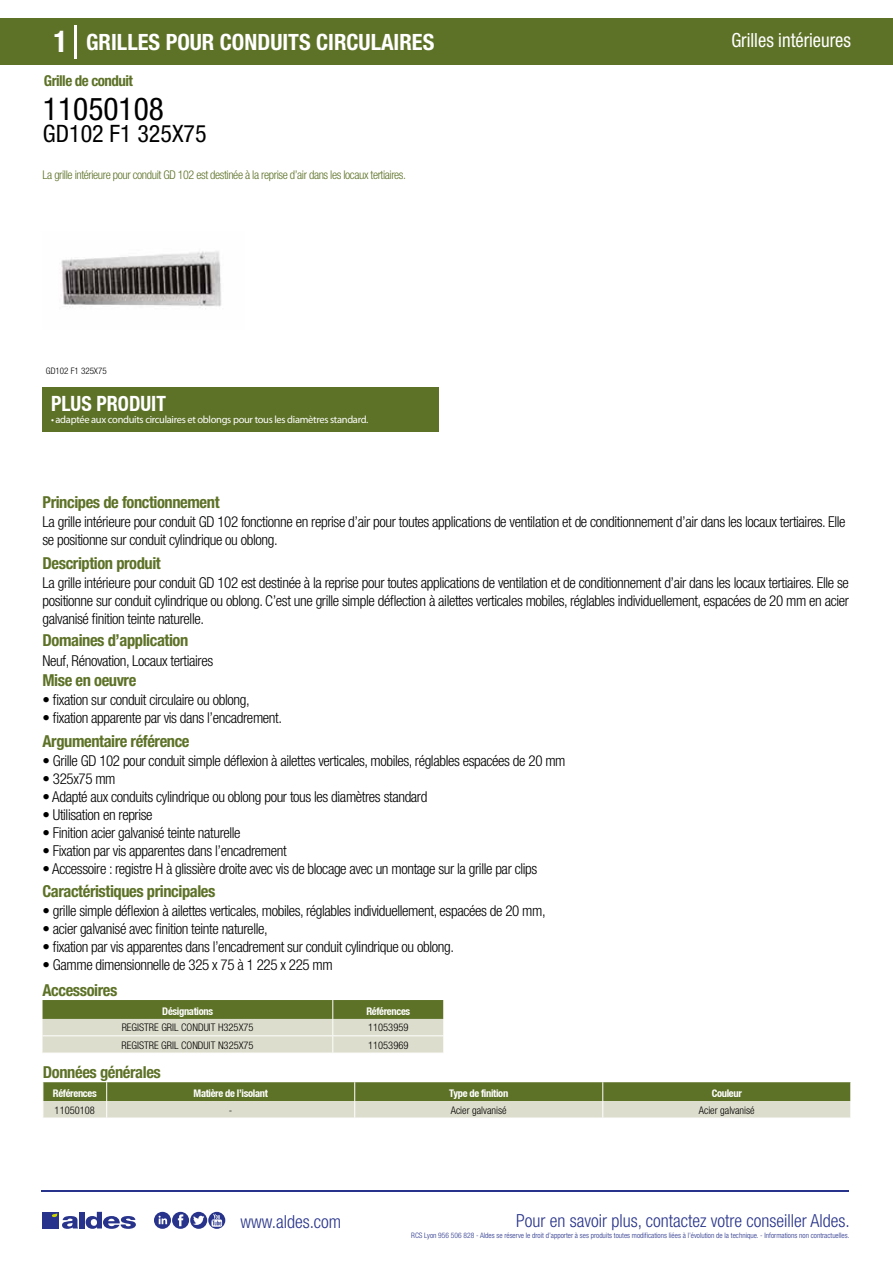
<style>
.page{position:relative;width:893px;height:1263px;background:#fff}
.page>*{position:absolute;margin:0;border:0;box-sizing:border-box;transform-origin:0 0}
.t1{font:condensed 31.5px "Helvetica Neue LT Std";color:#000}
.t2{font:condensed 24px "Helvetica Neue LT Std";color:#000}
.t3{font:700 condensed 22.5px "Helvetica Neue LT Std";color:#fff}
.t4{font:700 condensed 21px "Helvetica Neue";color:#fff;scale:.95 1}
.t5{font:condensed 19.5px "Helvetica Neue LT Std";color:#fff;scale:.95 1}
.t6{font:300 condensed 18px "Helvetica Neue";color:#28348b}
.t7{font:700 condensed 16.5px "Helvetica Neue LT Std";letter-spacing:-.025em;color:#5d7227}
.t8{font:300 condensed 15px/18px "Helvetica Neue LT Std";letter-spacing:-.025em;color:#000}
.t9{font:700 condensed 15px "Helvetica Neue LT Std";letter-spacing:-.035em;color:#5d7227}
.t10{font:300 condensed 12px "Helvetica Neue LT Std";letter-spacing:-.035em;color:#5d7227}
.t11{font:300 condensed 10.5px "Helvetica Neue";color:#000}
.t12{font:700 condensed 10.5px "Helvetica Neue";letter-spacing:-.03em;color:#fff}
.t13{font:10.5px "Myriad Pro";letter-spacing:-.03em;color:#fff}
.t14{font:300 condensed 9px "Helvetica Neue";color:#000}
.t15{font:300 condensed 7.5px "Helvetica Neue";color:#28348b}
.s1{font-size:30px}
</style>
<div class="page">
<div style="left:0;top:18px;width:893px;height:46px;background:#5d7227"></div>
<div style="left:43px;top:387px;width:396px;height:45px;background:#5d7227"></div>
<hr style="left:74px;top:25px;width:2px;height:33px;background:#fff">
<svg style="left:61px;top:251px;width:161px;height:58px"></svg>
<svg style="left:43px;top:1000px;width:401px;height:53px;background:#b0b893"></svg>
<svg style="left:43px;top:1082px;width:808px;height:36px;background:#9ba678"></svg>
<hr style="left:41px;top:1190px;width:808px;height:1px;background:#28348b">
<svg style="left:154px;top:1212px;width:71px;height:17px"></svg>
<div style="left:42px;top:1212px;width:17px;height:16px;background:#28348b"></div>
<div style="left:79px;top:1212px;width:5px;height:16px;background:#28348b"></div>
<svg style="left:86px;top:1212px;width:50px;height:17px"></svg>
<svg style="left:52px;top:1213px;width:26px;height:16px"></svg>
<h3 class="t3" style="left:54px;top:28px;width:382px"><span class="s1">1</span> GRILLES POUR CONDUITS CIRCULAIRES</h3>
<h3 class="t5" style="left:731px;top:29px;width:127px">Grilles intérieures</h3>
<p class="t9" style="left:44px;top:71px;width:91px">Grille de conduit</p>
<h1 class="t1" style="left:43px;top:91px;width:122px">11050108</h1>
<h2 class="t2" style="left:43px;top:120px;width:165px">GD102 F1 325X75</h2>
<p class="t10" style="left:43px;top:167px;width:365px">La grille intérieure pour conduit GD 102 est destinée à la reprise d’air dans les locaux tertiaires.</p>
<p class="t14" style="left:46px;top:365px;width:62px">GD102 F1 325X75</p>
<p class="t14" style="left:51px;top:365px;width:35px">rille GD 10</p>
<h3 class="t4" style="left:51px;top:391px;width:122px">PLUS PRODUIT</h3>
<p class="t13" style="left:51px;top:413px;width:319px">• adaptée aux conduits circulaires et oblongs pour tous les diamètres standard.</p>
<p class="t7" style="left:43px;top:492px;width:179px">Principes de fonctionnement</p>
<p class="t8" style="left:43px;top:513px;width:805px">La grille intérieure pour conduit GD 102 fonctionne en reprise d’air pour toutes applications de ventilation et de conditionnement d’air dans les locaux tertiaires. Elle se positionne sur conduit cylindrique ou oblong.</p>
<p class="t8" style="left:43px;top:573px;width:808px;text-align:justify">La grille intérieure pour conduit GD 102 est destinée à la reprise pour toutes applications de ventilation et de conditionnement d’air dans les locaux tertiaires. Elle se positionne sur conduit cylindrique ou oblong. C’est une grille simple déflection à ailettes verticales mobiles, réglables individuellement, espacées de 20 mm en acier galvanisé finition teinte naturelle.</p>
<p class="t8" style="left:43px;top:651px;width:172px">Neuf, Rénovation, Locaux tertiaires</p>
<p class="t8" style="left:43px;top:691px;width:209px">• fixation sur conduit circulaire ou oblong,</p>
<p class="t8" style="left:43px;top:709px;width:241px">• fixation apparente par vis dans l’encadrement.</p>
<p class="t7" style="left:43px;top:553px;width:120px">Description produit</p>
<p class="t7" style="left:43px;top:630px;width:147px">Domaines d’application</p>
<p class="t7" style="left:43px;top:670px;width:95px">Mise en oeuvre</p>
<p class="t7" style="left:43px;top:731px;width:149px">Argumentaire référence</p>
<p class="t8" style="left:43px;top:751px;width:525px">• Grille GD 102 pour conduit simple déflexion à ailettes verticales, mobiles, réglables espacées de 20 mm</p>
<p class="t8" style="left:43px;top:769px;width:75px">• 325x75 mm</p>
<p class="t8" style="left:43px;top:787px;width:386px">• Adapté aux conduits cylindrique ou oblong pour tous les diamètres standard</p>
<p class="t8" style="left:43px;top:805px;width:112px">• Utilisation en reprise</p>
<p class="t8" style="left:43px;top:823px;width:200px">• Finition acier galvanisé teinte naturelle</p>
<p class="t8" style="left:43px;top:841px;width:246px">• Fixation par vis apparentes dans l’encadrement</p>
<p class="t8" style="left:43px;top:859px;width:496px">• Accessoire : registre H à glissière droite avec vis de blocage avec un montage sur la grille par clips</p>
<p class="t7" style="left:43px;top:881px;width:174px">Caractéristiques principales</p>
<p class="t8" style="left:43px;top:901px;width:505px">• grille simple déflexion à ailettes verticales, mobiles, réglables individuellement, espacées de 20 mm,</p>
<p class="t8" style="left:43px;top:919px;width:227px">• acier galvanisé avec finition teinte naturelle,</p>
<p class="t8" style="left:43px;top:937px;width:413px">• fixation par vis apparentes dans l’encadrement sur conduit cylindrique ou oblong.</p>
<p class="t8" style="left:43px;top:955px;width:292px">• Gamme dimensionnelle de 325 x 75 à 1 225 x 225 mm</p>
<p class="t7" style="left:43px;top:980px;width:76px">Accessoires</p>
<p class="t12" style="left:162px;top:1004px;width:52px">Désignations</p>
<p class="t12" style="left:366px;top:1004px;width:45px">Références</p>
<p class="t11" style="left:122px;top:1022px;width:133px">REGISTRE GRIL CONDUIT H325X75</p>
<p class="t11" style="left:368px;top:1022px;width:42px">11053959</p>
<p class="t11" style="left:122px;top:1039px;width:134px">REGISTRE GRIL CONDUIT N325X75</p>
<p class="t11" style="left:368px;top:1039px;width:42px">11053969</p>
<p class="t7" style="left:43px;top:1062px;width:119px">Données générales</p>
<p class="t12" style="left:53px;top:1087px;width:45px">Références</p>
<p class="t12" style="left:194px;top:1087px;width:76px">Matière de l’isolant</p>
<p class="t12" style="left:449px;top:1087px;width:60px">Type de finition</p>
<p class="t12" style="left:712px;top:1087px;width:32px">Couleur</p>
<p class="t11" style="left:55px;top:1104px;width:42px">11050108</p>
<p class="t11" style="left:229px;top:1104px;width:5px">-</p>
<p class="t11" style="left:451px;top:1104px;width:57px">Acier galvanisé</p>
<p class="t11" style="left:699px;top:1104px;width:57px">Acier galvanisé</p>
<p class="t6" style="left:240px;top:1211px;width:102px">www.aldes.com</p>
<p class="t6" style="left:516px;top:1211px;width:335px">Pour en savoir plus, contactez votre conseiller Aldes.</p>
<p class="t15" style="left:411px;top:1230px;width:440px">RCS Lyon 956 506 828 - Aldes se réserve le droit d’apporter à ses produits toutes modifications liées à l’évolution de la technique. - Informations non contractuelles.</p>
</div>
